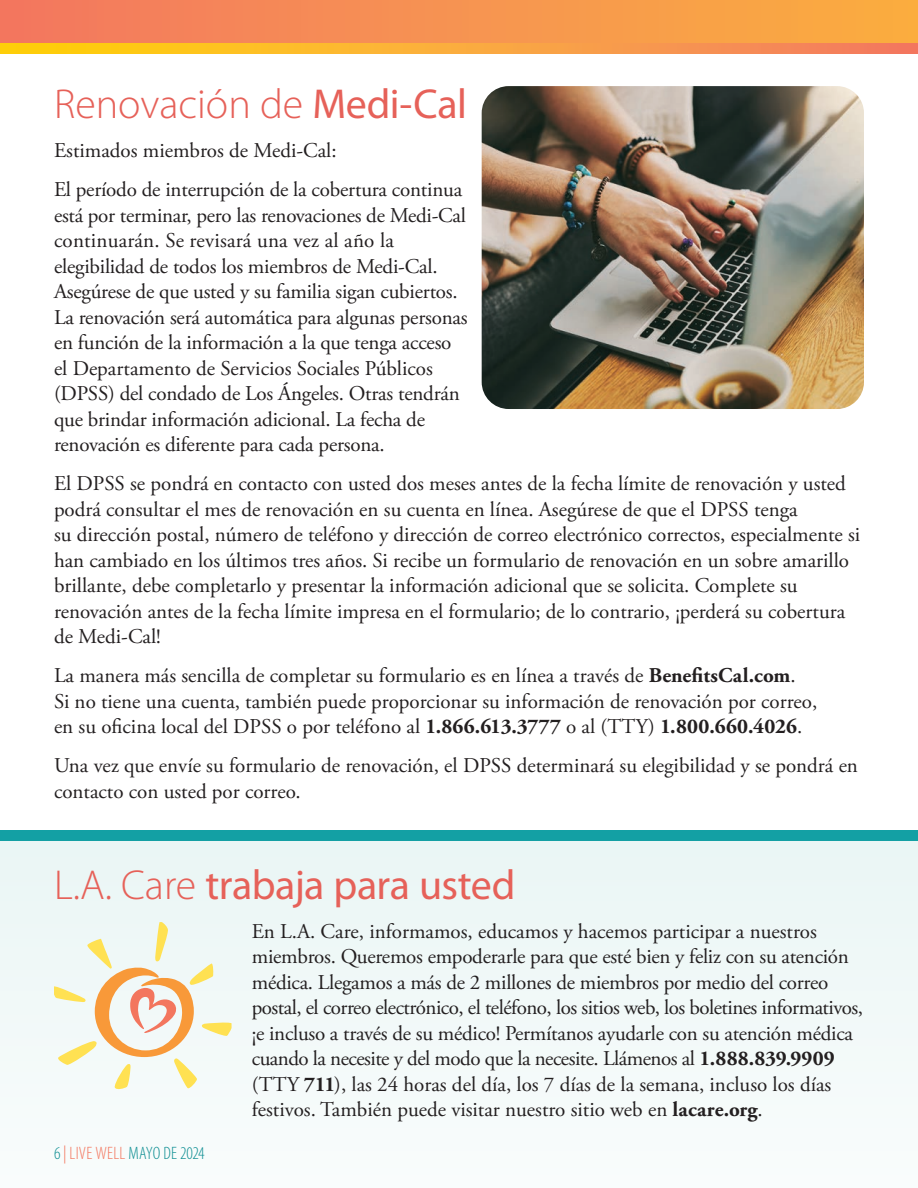
<style>
.page{position:relative;width:918px;height:1188px;background:#fff}
.page>*{position:absolute;margin:0;border:0;box-sizing:border-box;transform-origin:0 0}
.t1{font:42px "Myriad Pro";letter-spacing:-.015em;color:#e66159}
.t2{font:300 42px "Myriad Pro";color:#e66159}
.t3{font:21px/25.5px "Adobe Garamond Pro";color:#231f20}
.t4{font:300 condensed 18px "Myriad Pro";letter-spacing:.015em;color:#0f8f93}
.s1{font-weight:400}
.s2{font-weight:700}
.s3{font-weight:300}
.s4{color:#f3765e}
</style>
<div class="page">
<div style="left:0;top:836px;width:918px;height:352px;background:#f2f9f8"></div>
<img style="left:482px;top:86px;width:382px;height:323px">
<div style="left:0;top:0;width:918px;height:44px;background:linear-gradient(to right,#f37761,#faae40)"></div>
<svg style="left:0;top:43px;width:918px;height:11px;background:#f9a939"></svg>
<div style="left:0;top:831px;width:918px;height:10px;background:#13a0a4"></div>
<svg style="left:54px;top:922px;width:178px;height:168px"></svg>
<h2 class="t2" style="left:54px;top:81px;width:414px">Renovación de <span class="s1">Medi-Cal</span></h2>
<p class="t3" style="left:54px;top:132px;width:410px;line-height:39px">Estimados miembros de Medi-Cal:<br>El período de interrupción de la cobertura continua</p>
<p class="t3" style="left:54px;top:203px;width:415px">está por terminar, pero las renovaciones de Medi-Cal continuarán. Se revisará una vez al año la elegibilidad de todos los miembros de Medi-Cal.<br>Asegúrese de que usted y su familia sigan cubiertos.<br>La renovación será automática para algunas personas en función de la información a la que tenga acceso el Departamento de Servicios Sociales Públicos (DPSS) del condado de Los Ángeles. Otras tendrán que brindar información adicional. La fecha de renovación es diferente para cada persona.</p>
<p class="t3" style="left:54px;top:471px;width:808px">El DPSS se pondrá en contacto con usted dos meses antes de la fecha límite de renovación y usted podrá consultar el mes de renovación en su cuenta en línea. Asegúrese de que el DPSS tenga<br>su dirección postal, número de teléfono y dirección de correo electrónico correctos, especialmente si han cambiado en los últimos tres años. Si recibe un formulario de renovación en un sobre amarillo brillante, debe completarlo y presentar la información adicional que se solicita. Complete su renovación antes de la fecha límite impresa en el formulario; de lo contrario, ¡perderá su cobertura de Medi-Cal!</p>
<p class="t3" style="left:54px;top:663px;width:765px">La manera más sencilla de completar su formulario es en línea a través de <span class="s2">BenefitsCal.com</span>.<br>Si no tiene una cuenta, también puede proporcionar su información de renovación por correo, en su oficina local del DPSS o por teléfono al <span class="s2">1.866.613.3777</span> o al (TTY) <span class="s2">1.800.660.4026</span>.</p>
<p class="t3" style="left:54px;top:753px;width:806px">Una vez que envíe su formulario de renovación, el DPSS determinará su elegibilidad y se pondrá en contacto con usted por correo.</p>
<h2 class="t1" style="left:54px;top:859px;width:463px"><span class="s3">L.A. Care</span> trabaja para usted</h2>
<p class="t3" style="left:252px;top:919px;width:613px">En L.A. Care, informamos, educamos y hacemos participar a nuestros miembros. Queremos empoderarle para que esté bien y feliz con su atención médica. Llegamos a más de 2 millones de miembros por medio del correo postal, el correo electrónico, el teléfono, los sitios web, los boletines informativos, ¡e incluso a través de su médico! Permítanos ayudarle con su atención médica cuando la necesite y del modo que la necesite. Llámenos al <span class="s2">1.888.839.9909 </span>(TTY <span class="s2">711</span>), las 24 horas del día, los 7 días de la semana, incluso los días festivos. También puede visitar nuestro sitio web en <span class="s2">lacare.org</span>.</p>
<p class="t4" style="left:54px;top:1144px;width:152px">6 <span class="s4">| LIVE WELL</span> MAYO DE 2024</p>
</div>
